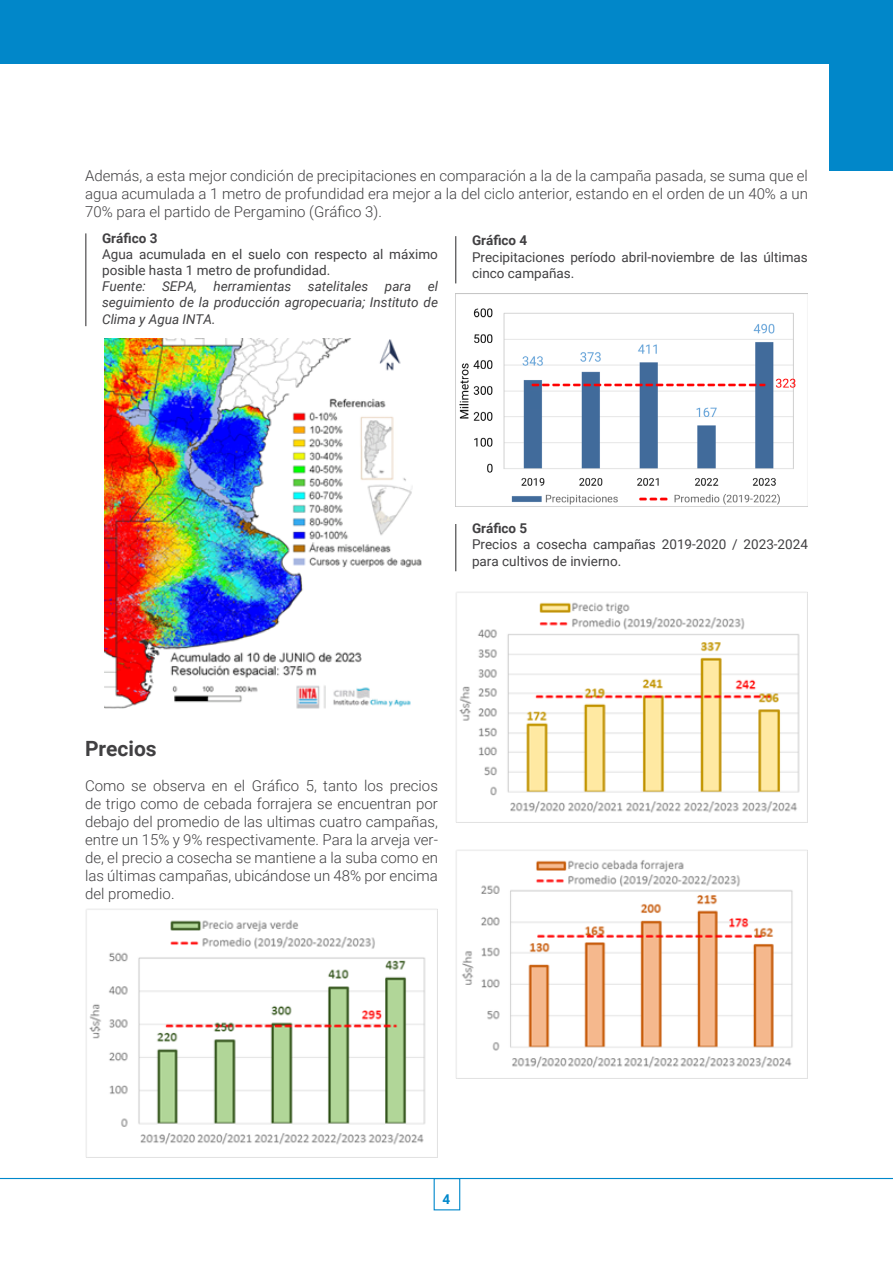
<style>
.page{position:relative;width:893px;height:1263px;background:#fff}
.page>*{position:absolute;margin:0;border:0;box-sizing:border-box;transform-origin:0 0}
.t1{font:700 21px "Roboto";color:#414042}
.t2{font:300 15px/18px "Roboto";color:#414042;text-align:justify}
.t3{font:13.5px/16.2px "Roboto";color:#414042}
.t4{font:italic 13.5px/16.2px "Roboto";color:#414042;text-align:justify}
.t5{font:700 13.5px "Roboto";color:#414042}
.t6{font:700 13.5px "Roboto";color:#0088cb}
</style>
<div class="page">
<hr style="left:0;top:1178px;width:893px;height:1px;background:#0088cb">
<div style="left:434px;top:1178px;width:26px;height:32px;border:1px solid #0088cb"></div>
<div style="left:829px;top:2px;width:64px;height:168px;background:#0187c9"></div>
<div style="left:0;top:0;width:893px;height:64px;background:#0187c9"></div>
<img style="left:105px;top:338px;width:317px;height:370px">
<img style="left:455px;top:294px;width:353px;height:212px">
<hr style="left:85px;top:233px;width:1px;height:93px;background:#414042">
<hr style="left:455px;top:236px;width:1px;height:47px;background:#414042">
<hr style="left:455px;top:524px;width:1px;height:47px;background:#414042">
<img style="left:456px;top:592px;width:352px;height:230px">
<img style="left:456px;top:850px;width:352px;height:228px">
<img style="left:86px;top:909px;width:352px;height:248px">
<p class="t2" style="left:85px;top:166px;width:724px">Además, a esta mejor condición de precipitaciones en comparación a la de la campaña pasada, se suma que el agua acumulada a 1 metro de profundidad era mejor a la del ciclo anterior, estando en el orden de un 40% a un 70% para el partido de Pergamino (Gráfico 3).</p>
<p class="t5" style="left:102px;top:228px;width:57px">Gráfico 3</p>
<p class="t3" style="left:102px;top:245px;width:337px">Agua acumulada en el suelo con respecto al máximo posible hasta 1 metro de profundidad.</p>
<p class="t4" style="left:102px;top:278px;width:337px">Fuente: SEPA, herramientas satelitales para el seguimiento de la producción agropecuaria; Instituto de Clima y Agua INTA.</p>
<p class="t5" style="left:472px;top:231px;width:57px">Gráfico 4</p>
<p class="t3" style="left:472px;top:248px;width:337px">Precipitaciones período abril-noviembre de las últimas cinco campañas.</p>
<p class="t5" style="left:472px;top:519px;width:57px">Gráfico 5</p>
<p class="t3" style="left:472px;top:536px;width:337px">Precios a cosecha campañas 2019-2020 / 2023-2024 para cultivos de invierno.</p>
<h1 class="t1" style="left:85px;top:733px;width:73px">Precios</h1>
<p class="t2" style="left:85px;top:776px;width:354px">Como se observa en el Gráfico 5, tanto los precios de trigo como de cebada forrajera se encuentran por debajo del promedio de las ultimas cuatro campañas, entre un 15% y 9% respectivamente. Para la arveja ver&shy;de, el precio a cosecha se mantiene a la suba como en las últimas campañas, ubicándose un 48% por encima del promedio.</p>
<p class="t6" style="left:443px;top:1190px;width:9px">4</p>
</div>
